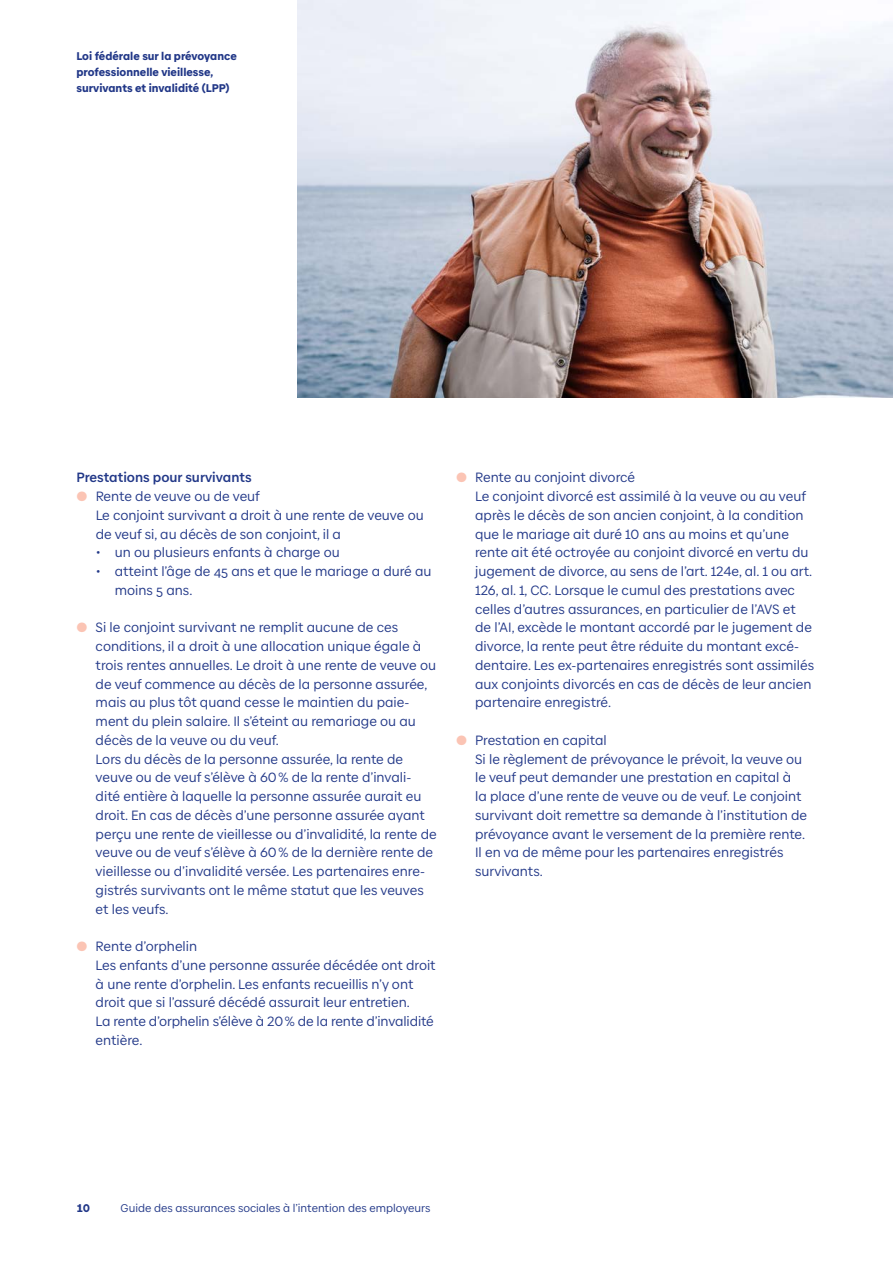
<style>
.page{position:relative;width:893px;height:1263px;background:#fff}
.page>*{position:absolute;margin:0;border:0;box-sizing:border-box;transform-origin:0 0}
.t1{font:13.5px/18.8px "Baloise Create Text";color:#223888}
.t2{font:700 13.5px "Baloise Create Text";color:#223888}
.t3{font:900 11.25px/15.8px "Baloise Create Text";color:#223888}
.t4{font:11.25px "Baloise Create Text";color:#223888}
.s1{font-family:"Baloise Create Headline";font-weight:300;color:#fbc4b4}
</style>
<div class="page">
<img style="left:298px;top:0;width:595px;height:398px">
<p class="t3" style="left:77px;top:48px;width:162px">Loi fédérale sur la prévoyance professionnelle vieillesse, survivants et invalidité (LPP)</p>
<p class="t2" style="left:77px;top:469px;width:177px">Prestations pour survivants</p>
<p class="t1" style="left:96px;top:487px;width:330px;text-indent:-19px"><span class="s1">●</span> Rente de veuve ou de veuf<br>Le conjoint survivant a droit à une rente de veuve ou de veuf si, au décès de son conjoint, il a</p>
<p class="t1" style="left:96px;top:543px;width:246px">• un ou plusieurs enfants à charge ou</p>
<p class="t1" style="left:115px;top:562px;width:318px;text-indent:-19px">• atteint l’âge de 45 ans et que le mariage a duré au moins 5 ans.</p>
<p class="t1" style="left:96px;top:618px;width:343px;text-indent:-19px"><span class="s1">●</span> Si le conjoint survivant ne remplit aucune de ces conditions, il a droit à une allocation unique égale à trois rentes annuelles. Le droit à une rente de veuve ou de veuf commence au décès de la personne assurée, mais au plus tôt quand cesse le maintien du paie&shy;ment du plein salaire. Il s’éteint au remariage ou au décès de la veuve ou du veuf.<br>Lors du décès de la personne assurée, la rente de veuve ou de veuf s’élève à 60% de la rente d’invali&shy;dité entière à laquelle la personne assurée aurait eu droit. En cas de décès d’une personne assurée ayant perçu une rente de vieillesse ou d’invalidité, la rente de veuve ou de veuf s’élève à 60% de la dernière rente de vieillesse ou d’invalidité versée. Les partenaires enre&shy;gistrés survivants ont le même statut que les veuves et les veufs.</p>
<p class="t1" style="left:96px;top:937px;width:342px;text-indent:-19px"><span class="s1">●</span> Rente d’orphelin<br>Les enfants d’une personne assurée décédée ont droit à une rente d’orphelin. Les enfants recueillis n’y ont droit que si l’assuré décédé assurait leur entretien.<br>La rente d’orphelin s’élève à 20% de la rente d’invalidité entière.</p>
<p class="t1" style="left:475px;top:468px;width:340px;text-indent:-19px"><span class="s1">●</span> Rente au conjoint divorcé<br>Le conjoint divorcé est assimilé à la veuve ou au veuf après le décès de son ancien conjoint, à la condition que le mariage ait duré 10 ans au moins et qu’une rente ait été octroyée au conjoint divorcé en vertu du jugement de divorce, au sens de l’art. 124e, al. 1 ou art.<br>126, al. 1, CC. Lorsque le cumul des prestations avec celles d’autres assurances, en particulier de l’AVS et de l’AI, excède le montant accordé par le jugement de divorce, la rente peut être réduite du montant excé&shy;dentaire. Les ex-partenaires enregistrés sont assimilés aux conjoints divorcés en cas de décès de leur ancien partenaire enregistré.</p>
<p class="t1" style="left:475px;top:731px;width:333px;text-indent:-19px"><span class="s1">●</span> Prestation en capital<br>Si le règlement de prévoyance le prévoit, la veuve ou le veuf peut demander une prestation en capital à<br>la place d’une rente de veuve ou de veuf. Le conjoint survivant doit remettre sa demande à l’institution de prévoyance avant le versement de la première rente.<br>Il en va de même pour les partenaires enregistrés survivants.</p>
<p class="t3" style="left:77px;top:1200px;width:15px">10</p>
<p class="t4" style="left:121px;top:1201px;width:311px">Guide des assurances sociales à l’intention des employeurs</p>
</div>
